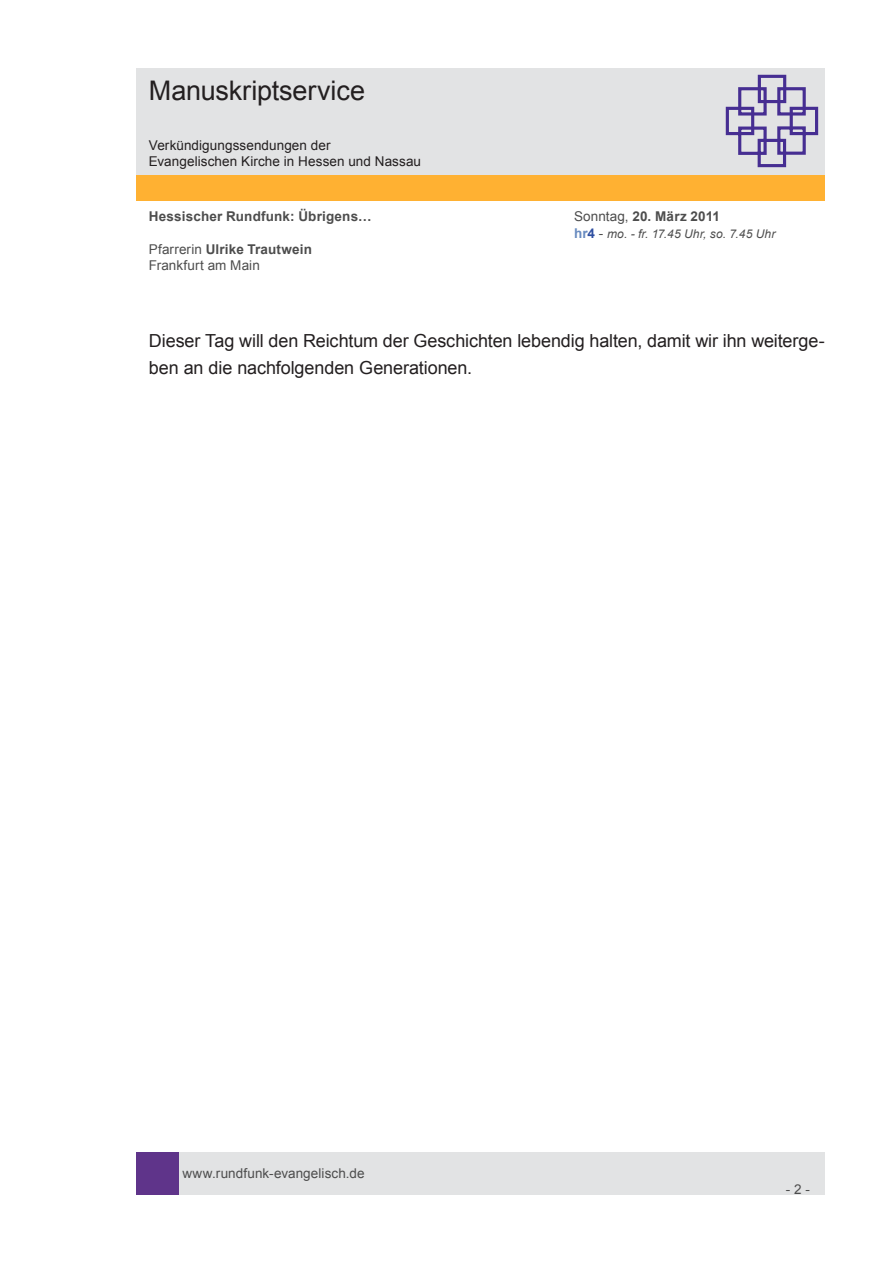
<style>
.page{position:relative;width:893px;height:1263px;background:#fff}
.page>*{position:absolute;margin:0;border:0;box-sizing:border-box;transform-origin:0 0}
.t1{font:27px "Arial";letter-spacing:-.005em;color:#231f20}
.t2{font:18px/27.2px "Arial";letter-spacing:-.005em;color:#231f20}
.t3{font:13.5px/16.2px "Arial";letter-spacing:.005em;color:#4d4d4d}
.t4{font:13.5px/16.2px "Arial";letter-spacing:.005em;color:#231f20}
.t5{font:700 13.5px "Arial";letter-spacing:.015em;color:#4d4d4d}
.t6{font:italic 12px "Arial";letter-spacing:.015em;color:#4d4d4d}
.s1{font-weight:400}
.s2{font-weight:700;font-style:normal;font-size:13.5px;color:#688bc0}
.s3{font-weight:700;font-style:normal;font-size:13.5px;color:#2f4fa1}
.s4{font-style:normal;font-size:13.5px}
.s5{font-weight:700}
</style>
<div class="page">
<div style="left:179px;top:1152px;width:646px;height:43px;background:#e2e3e4"></div>
<div style="left:136px;top:1152px;width:43px;height:43px;background:#5f348a"></div>
<div style="left:136px;top:175px;width:689px;height:26px;background:#ffb132"></div>
<div style="left:136px;top:68px;width:689px;height:106px;background:#e2e3e4"></div>
<svg style="left:725px;top:74px;width:94px;height:94px"></svg>
<h1 class="t1" style="left:149px;top:73px;width:218px">Manuskriptservice</h1>
<p class="t4" style="left:149px;top:137px;width:274px">Verkündigungssendungen der<br>Evangelischen Kirche in Hessen und Nassau</p>
<p class="t5" style="left:149px;top:208px;width:224px">Hessischer Rundfunk: Übrigens…</p>
<p class="t5" style="left:574px;top:208px;width:147px"><span class="s1">Sonntag,</span> 20. März 2011</p>
<p class="t6" style="left:574px;top:226px;width:203px"><span class="s2">hr</span><span class="s3">4</span> <span class="s4">-</span> mo. - fr. 17.45 Uhr, so. 7.45 Uhr</p>
<p class="t3" style="left:149px;top:241px;width:165px">Pfarrerin <span class="s5">Ulrike Trautwein<br></span>Frankfurt am Main</p>
<p class="t2" style="left:149px;top:327px;width:678px">Dieser Tag will den Reichtum der Geschichten lebendig halten, damit wir ihn weiterge&shy;ben an die nachfolgenden Generationen.</p>
<p class="t3" style="left:182px;top:1165px;width:184px">www.rundfunk-evangelisch.de</p>
<p class="t3" style="left:786px;top:1181px;width:26px">- 2 -</p>
</div>
